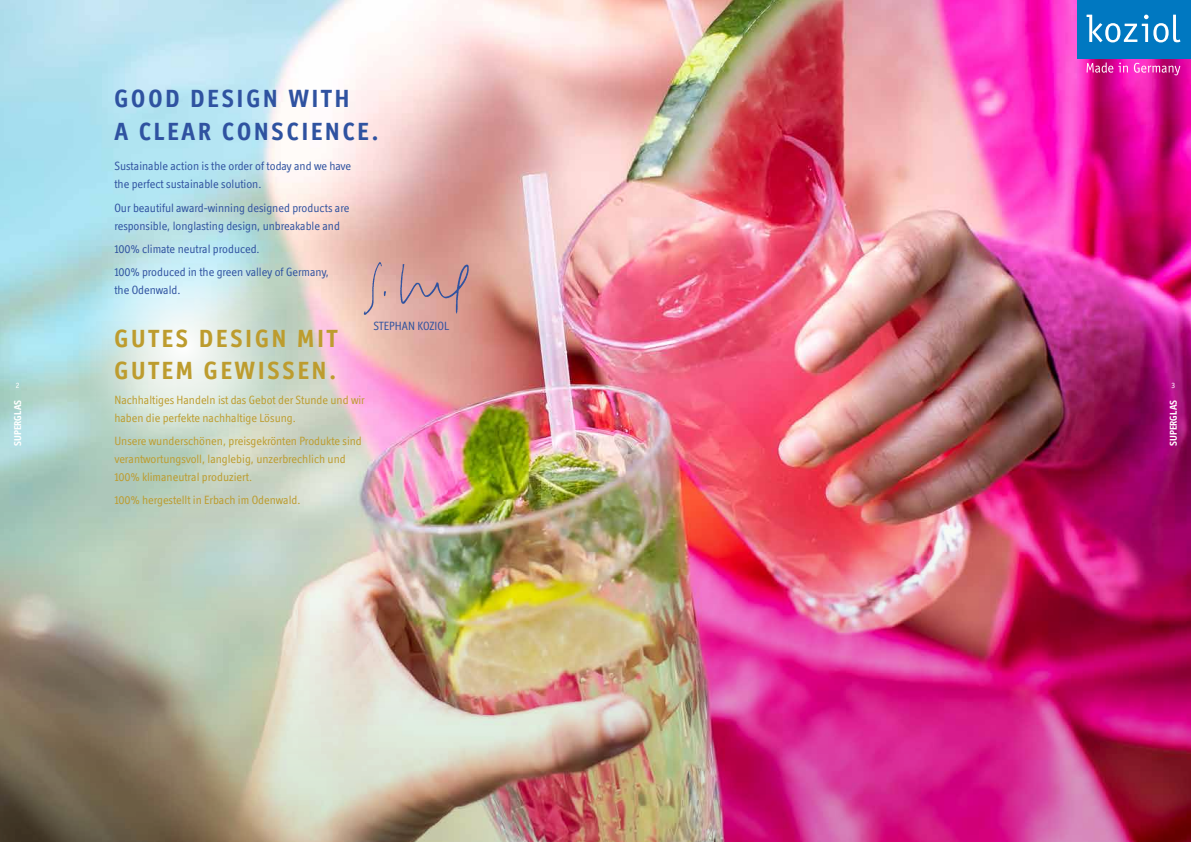
<style>
.page{position:relative;width:1191px;height:842px;background:#fff}
.page>*{position:absolute;margin:0;border:0;box-sizing:border-box;transform-origin:0 0}
.t1{font:700 25px/32.3px "Officina Display ITC Std";letter-spacing:.12em;color:#2f52a0}
.t2{font:700 25px/32.3px "Officina Display ITC Std";letter-spacing:.12em;color:#bd9c2e}
.t3{font:12px/18px "Officina Display ITC Std";color:#2f52a0}
.t4{font:12px/18px "Officina Display ITC Std";color:#bd9c2e}
.t5{font:700 10px "Officina Display ITC Std";color:#fff}
.t6{font:8px "Officina Display ITC Std";color:#fff}
</style>
<div class="page">
<img style="left:0;top:0;width:1191px;height:476px">
<img style="left:361px;top:261px;width:111px;height:57px">
<svg style="left:77px;top:240px;width:213px;height:214px;background:#d0e6e1"></svg>
<div style="left:1077px;top:0;width:114px;height:58px;background:#0078c1"></div>
<svg style="left:1086px;top:62px;width:94px;height:13px"></svg>
<svg style="left:1086px;top:15px;width:94px;height:27px"></svg>
<img style="left:0;top:476px;width:1191px;height:366px">
<p class="t6" style="left:16px;top:381px;width:5px">2</p>
<p class="t5" style="left:12px;top:446px;width:48px;rotate:-90deg">SUPERGLAS</p>
<h1 class="t1" style="left:114px;top:83px;width:265px">GOOD DESIGN WITH<br>A CLEAR CONSCIENCE.</h1>
<p class="t3" style="left:114px;top:157px;width:238px">Sustainable action is the order of today and we have the perfect sustainable solution.</p>
<p class="t3" style="left:114px;top:198px;width:236px">Our beautiful award-winning designed products are responsible, longlasting design, unbreakable and</p>
<p class="t3" style="left:114px;top:237px;width:216px;line-height:23.3px">100% climate neutral produced.<br>100% produced in the green valley of Germany,</p>
<p class="t3" style="left:114px;top:281px;width:68px">the Odenwald.</p>
<h1 class="t2" style="left:114px;top:322px;width:224px">GUTES DESIGN MIT<br>GUTEM GEWISSEN.</h1>
<p class="t4" style="left:114px;top:390px;width:252px">Nachhaltiges Handeln ist das Gebot der Stunde und wir haben die perfekte nachhaltige Lösung.</p>
<p class="t4" style="left:114px;top:431px;width:249px">Unsere wunderschönen, preisgekrönten Produkte sind verantwortungsvoll, langlebig, unzerbrechlich und<br>100% klimaneutral produziert.</p>
<p class="t4" style="left:114px;top:491px;width:188px">100% hergestellt in Erbach im Odenwald.</p>
<p class="t3" style="left:373px;top:316px;width:77px">STEPHAN KOZIOL</p>
<p class="t6" style="left:1171px;top:381px;width:5px">3</p>
<p class="t5" style="left:1167px;top:446px;width:48px;rotate:-90deg">SUPERGLAS</p>
</div>
